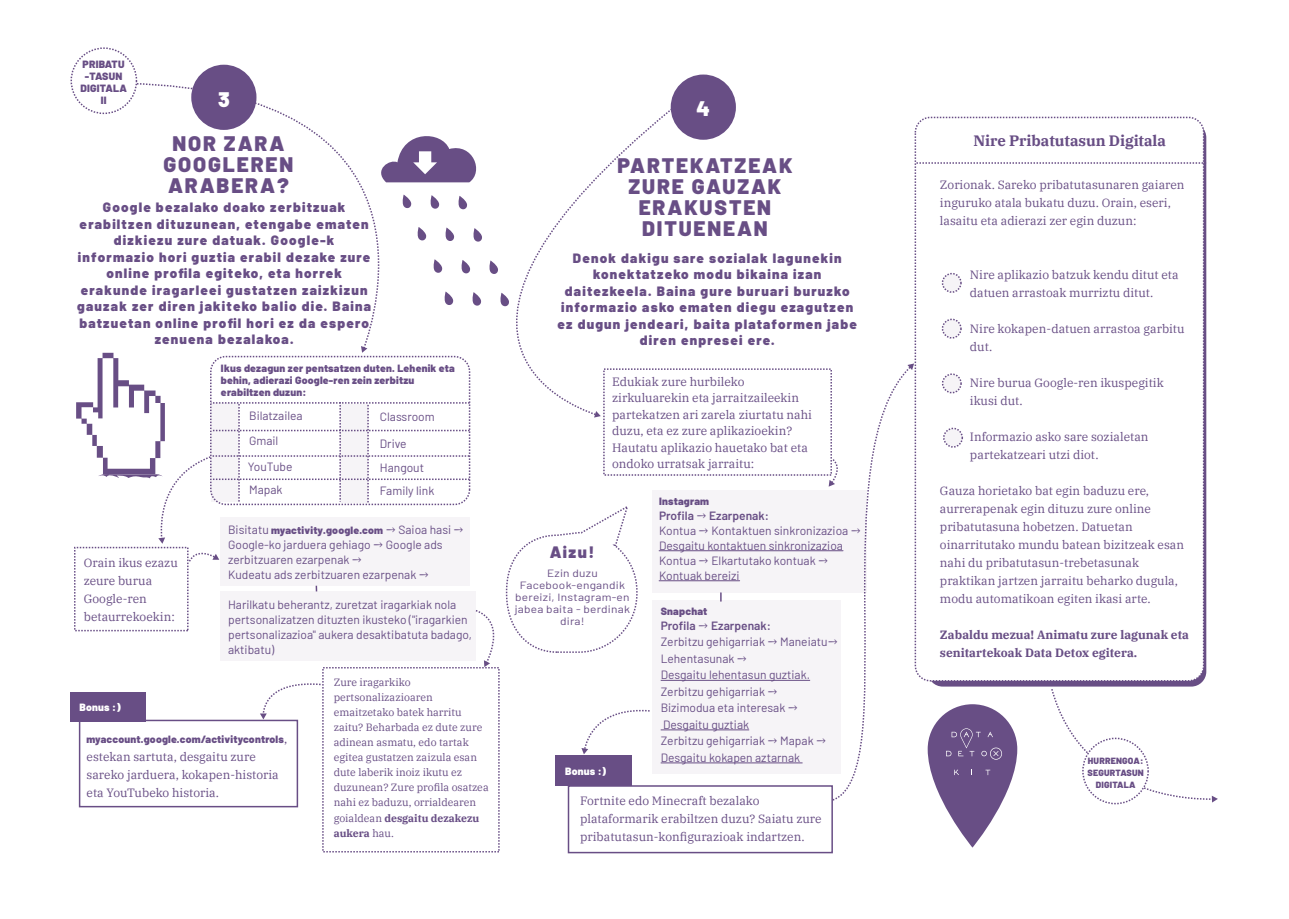
<style>
.page{position:relative;width:1289px;height:919px;background:#fff}
.page>*{position:absolute;margin:0;border:0;box-sizing:border-box;transform-origin:0 0}
.t1{font:900 21px/21px "Barlow";letter-spacing:.09em;color:#684e85;text-align:center}
.t2{font:900 21px "Barlow";color:#fff}
.t3{font:900 16.5px "Barlow";color:#684e85}
.t4{font:700 15px "IBM Plex Serif";letter-spacing:-.005em;color:#684e85}
.t5{font:900 13.5px/16.5px "Barlow";letter-spacing:.09em;color:#684e85;text-align:center}
.t6{font:12px/18px "IBM Plex Serif";color:#684e85}
.t7{font:12px/15px "Barlow";color:#684e85}
.t8{font:700 12px/18px "IBM Plex Serif";color:#684e85}
.t9{font:10.5px/15px "IBM Plex Serif";color:#684e85}
.t10{font:900 10.5px/12px "Barlow";letter-spacing:.02em;color:#684e85}
.t11{font:10.5px/12px "Barlow";letter-spacing:.02em;color:#684e85;text-align:center;scale:1.13 1}
.t12{font:900 10.5px "Barlow";letter-spacing:.02em;color:#fff}
.t13{font:900 9px/12px "Barlow";letter-spacing:.02em;color:#684e85;text-align:center}
.s1{font-weight:400;font-size:12px}
.s2{font-family:"IBM Plex Serif";font-weight:400;font-size:12px}
.s3{font-family:"IBM Plex Serif"}
.s4{font-weight:700}
.s5{font-weight:600}
</style>
<div class="page">
<div style="left:652px;top:600px;width:188px;height:173px;background:#f6f4f7"></div>
<div style="left:652px;top:490px;width:214px;height:102px;background:#f6f4f7"></div>
<svg style="left:126px;top:82px;width:271px;height:264px"></svg>
<div style="left:191px;top:65px;width:65px;height:65px;background:#684e85;border-radius:50%"></div>
<div style="left:79px;top:719px;width:219px;height:88px;border:2px solid #684e85"></div>
<div style="left:70px;top:692px;width:76px;height:29px;background:#684e85"></div>
<div style="left:670px;top:74px;width:66px;height:66px;background:#684e85;border-radius:50%"></div>
<hr style="left:659px;top:550px;width:184px;height:1px;background:#684e85">
<hr style="left:659px;top:580px;width:80px;height:1px;background:#684e85">
<hr style="left:660px;top:680px;width:150px;height:1px;background:#684e85">
<hr style="left:660px;top:729px;width:89px;height:1px;background:#684e85">
<hr style="left:660px;top:762px;width:142px;height:1px;background:#684e85">
<div style="left:567px;top:785px;width:266px;height:68px;border:2px solid #684e85"></div>
<div style="left:555px;top:754px;width:77px;height:31px;background:#684e85"></div>
<div style="left:914px;top:117px;width:290px;height:564px;border:2px dashed #684e85;border-radius:15px"></div>
<svg style="left:916px;top:162px;width:290px;height:2px"></svg>
<svg style="left:397px;top:107px;width:277px;height:239px"></svg>
<svg style="left:260px;top:683px;width:61px;height:36px"></svg>
<svg style="left:372px;top:129px;width:112px;height:53px"></svg>
<svg style="left:444px;top:227px;width:10px;height:14px"></svg>
<svg style="left:417px;top:227px;width:9px;height:14px"></svg>
<svg style="left:472px;top:228px;width:10px;height:14px"></svg>
<svg style="left:460px;top:260px;width:10px;height:14px"></svg>
<svg style="left:433px;top:259px;width:9px;height:14px"></svg>
<svg style="left:488px;top:260px;width:10px;height:14px"></svg>
<svg style="left:430px;top:195px;width:9px;height:14px"></svg>
<svg style="left:402px;top:194px;width:9px;height:14px"></svg>
<svg style="left:457px;top:196px;width:10px;height:14px"></svg>
<svg style="left:471px;top:292px;width:10px;height:14px"></svg>
<svg style="left:444px;top:291px;width:9px;height:14px"></svg>
<svg style="left:499px;top:293px;width:10px;height:14px"></svg>
<svg style="left:581px;top:709px;width:69px;height:45px"></svg>
<div style="left:71px;top:48px;width:65px;height:65px;background:#fff;border-radius:50%"></div>
<div style="left:70px;top:47px;width:67px;height:67px;border:2px dashed #684e85;border-radius:50%"></div>
<div style="left:941px;top:273px;width:20px;height:20px;border:2px dashed #684e85;border-radius:50%"></div>
<svg style="left:942px;top:273px;width:19px;height:19px"></svg>
<div style="left:941px;top:318px;width:20px;height:20px;border:2px dashed #684e85;border-radius:50%"></div>
<svg style="left:942px;top:319px;width:19px;height:18px"></svg>
<div style="left:941px;top:373px;width:20px;height:20px;border:2px dashed #684e85;border-radius:50%"></div>
<svg style="left:942px;top:374px;width:19px;height:18px"></svg>
<div style="left:943px;top:427px;width:20px;height:20px;border:2px dashed #684e85;border-radius:50%"></div>
<svg style="left:943px;top:428px;width:19px;height:19px"></svg>
<svg style="left:76px;top:346px;width:562px;height:321px"></svg>
<svg style="left:927px;top:704px;width:90px;height:143px;fill:#684e85"></svg>
<svg style="left:946px;top:728px;width:56px;height:31px;background:#735b8e"></svg>
<svg style="left:985px;top:769px;width:5px;height:6px"></svg>
<svg style="left:954px;top:769px;width:5px;height:6px"></svg>
<svg style="left:1051px;top:689px;width:166px;height:113px"></svg>
<div style="left:1082px;top:738px;width:66px;height:65px;background:#fff;border-radius:50%"></div>
<div style="left:1082px;top:737px;width:66px;height:67px;border:2px dashed #684e85;border-radius:50%"></div>
<svg style="left:821px;top:363px;width:93px;height:438px"></svg>
<p class="t10" style="left:80px;top:57px;width:48px;text-align:center">PRIBATU -TASUN<br>DIGITALA<br>II</p>
<h1 class="t2" style="left:218px;top:83px;width:13px">3</h1>
<h1 class="t1" style="left:164px;top:131px;width:131px">NOR ZARA<br>GOOGLEREN<br>ARABERA?</h1>
<p class="t5" style="left:77px;top:198px;width:295px">Google bezalako doako zerbitzuak erabiltzen dituzunean, etengabe ematen dizkiezu zure datuak. Google-k informazio hori guztia erabil dezake zure online profila egiteko, eta horrek erakunde iragarleei gustatzen zaizkizun gauzak zer diren jakiteko balio die. Baina batzuetan online profil hori ez da espero zenuena bezalakoa.</p>
<p class="t10" style="left:221px;top:361px;width:235px">Ikus dezagun zer pentsatzen duten. Lehenik eta behin, adierazi Google-ren zein zerbitzu erabiltzen duzun:</p>
<p class="t7" style="left:248px;top:402px;width:56px;line-height:25px">Bilatzailea<br>Gmail<br>YouTube</p>
<p class="t7" style="left:249px;top:481px;width:35px">Mapak</p>
<p class="t7" style="left:380px;top:403px;width:56px;line-height:26.2px">Classroom<br>Drive</p>
<p class="t7" style="left:380px;top:455px;width:56px;line-height:23.2px">Hangout<br>Family link</p>
<p class="t6" style="left:84px;top:552px;width:95px">Orain ikus ezazu zeure burua<br>Google-ren betaurrekoekin:</p>
<p class="t10" style="left:228px;top:523px;width:237px"><span class="s1">Bisitatu</span> myactivity.google.com <span class="s2">→</span> <span class="s1">Saioa hasi</span> <span class="s2">→</span></p>
<p class="t7" style="left:228px;top:536px;width:216px">Google-ko jarduera gehiago <span class="s3">→</span> Google ads zerbitzuaren ezarpenak <span class="s3">→<br></span>Kudeatu ads zerbitzuaren ezarpenak <span class="s3">→</span></p>
<p class="t7" style="left:228px;top:596px;width:245px">Harilkatu beherantz, zuretzat iragarkiak nola pertsonalizatzen dituzten ikusteko ("iragarkien pertsonalizazioa" aukera desaktibatuta badago, aktibatu)</p>
<p class="t12" style="left:80px;top:698px;width:43px">Bonus :)</p>
<p class="t10" style="left:87px;top:732px;width:202px">myaccount.google.com/activitycontrols<span class="s2">,</span></p>
<p class="t6" style="left:87px;top:746px;width:194px">estekan sartuta, desgaitu zure sareko jarduera, kokapen-historia eta YouTubeko historia.</p>
<p class="t9" style="left:334px;top:674px;width:156px">Zure iragarkiko pertsonalizazioaren emaitzetako batek harritu zaitu? Beharbada ez dute zure adinean asmatu, edo tartak egitea gustatzen zaizula esan dute laberik inoiz ikutu ez duzunean? Zure profila osatzea nahi ez baduzu, orrialdearen goialdean <span class="s4">desgaitu dezakezu aukera</span> hau.</p>
<h1 class="t2" style="left:696px;top:93px;width:15px">4</h1>
<h1 class="t1" style="left:617px;top:153px;width:176px">PARTEKATZEAK<br>ZURE GAUZAK<br>ERAKUSTEN<br>DITUENEAN</h1>
<p class="t5" style="left:557px;top:248px;width:301px">Denok dakigu sare sozialak lagunekin konektatzeko modu bikaina izan daitezkeela. Baina gure buruari buruzko informazio asko ematen diegu ezagutzen ez dugun jendeari, baita plataformen jabe diren enpresei ere.</p>
<h2 class="t3" style="left:549px;top:539px;width:46px">Aizu!</h2>
<p class="t6" style="left:612px;top:372px;width:201px;line-height:16.5px">Edukiak zure hurbileko zirkuluarekin eta jarraitzaileekin partekatzen ari zarela ziurtatu nahi duzu, eta ez zure aplikazioekin?<br>Hautatu aplikazio hauetako bat eta ondoko urratsak jarraitu:</p>
<p class="t10" style="left:659px;top:494px;width:52px">Instagram</p>
<p class="t7" style="left:659px;top:507px;width:203px"><span class="s5">Profila</span> <span class="s3">→</span> <span class="s5">Ezarpenak:<br></span>Kontua <span class="s3">→</span> Kontaktuen sinkronizazioa <span class="s3">→<br></span>Desgaitu kontaktuen sinkronizazioa<br>Kontua <span class="s3">→</span> Elkartutako kontuak <span class="s3">→</span></p>
<p class="t11" style="left:547px;top:566px;width:46px">Ezin duzu</p>
<p class="t7" style="left:659px;top:567px;width:82px">Kontuak bereizi</p>
<p class="t11" style="left:515px;top:578px;width:103px">Facebook-engandik bereizi, Instagram-en jabea baita - berdinak dira!</p>
<p class="t10" style="left:660px;top:604px;width:48px">Snapchat</p>
<p class="t7" style="left:660px;top:616px;width:179px;line-height:16.5px"><span class="s5">Profila</span> <span class="s3">→</span> <span class="s5">Ezarpenak:<br></span>Zerbitzu gehigarriak <span class="s3">→</span> Maneiatu<span class="s3">→<br></span>Lehentasunak <span class="s3">→<br></span>Desgaitu lehentasun guztiak.<br>Zerbitzu gehigarriak <span class="s3">→<br></span>Bizimodua eta interesak <span class="s3">→<br></span>Desgaitu guztiak<br>Zerbitzu gehigarriak <span class="s3">→</span> Mapak <span class="s3">→<br></span>Desgaitu kokapen aztarnak</p>
<p class="t6" style="left:580px;top:790px;width:243px">Fortnite edo Minecraft bezalako plataformarik erabiltzen duzu? Saiatu zure pribatutasun-konfigurazioak indartzen.</p>
<p class="t12" style="left:565px;top:763px;width:43px">Bonus :)</p>
<p class="t4" style="left:973px;top:128px;width:194px">Nire Pribatutasun Digitala</p>
<p class="t6" style="left:940px;top:174px;width:246px">Zorionak. Sareko pribatutasunaren gaiaren inguruko atala bukatu duzu. Orain, eseri, lasaitu eta adierazi zer egin duzun:</p>
<p class="t6" style="left:970px;top:264px;width:210px">Nire aplikazio batzuk kendu ditut eta datuen arrastoak murriztu ditut.</p>
<p class="t6" style="left:970px;top:318px;width:216px">Nire kokapen-datuen arrastoa garbitu dut.</p>
<p class="t6" style="left:970px;top:372px;width:195px">Nire burua Google-ren ikuspegitik ikusi dut.</p>
<p class="t6" style="left:970px;top:426px;width:180px">Informazio asko sare sozialetan partekatzeari utzi diot.</p>
<p class="t6" style="left:940px;top:480px;width:246px">Gauza horietako bat egin baduzu ere, aurrerapenak egin dituzu zure online pribatutasuna hobetzen. Datuetan oinarritutako mundu batean bizitzeak esan nahi du pribatutasun-trebetasunak praktikan jartzen jarraitu beharko dugula, modu automatikoan egiten ikasi arte.</p>
<p class="t8" style="left:940px;top:624px;width:250px">Zabaldu mezua! Animatu zure lagunak eta senitartekoak Data Detox egitera.</p>
<p class="t13" style="left:1087px;top:754px;width:58px">HURRENGOA:<br>SEGURTASUN<br>DIGITALA</p>
</div>
